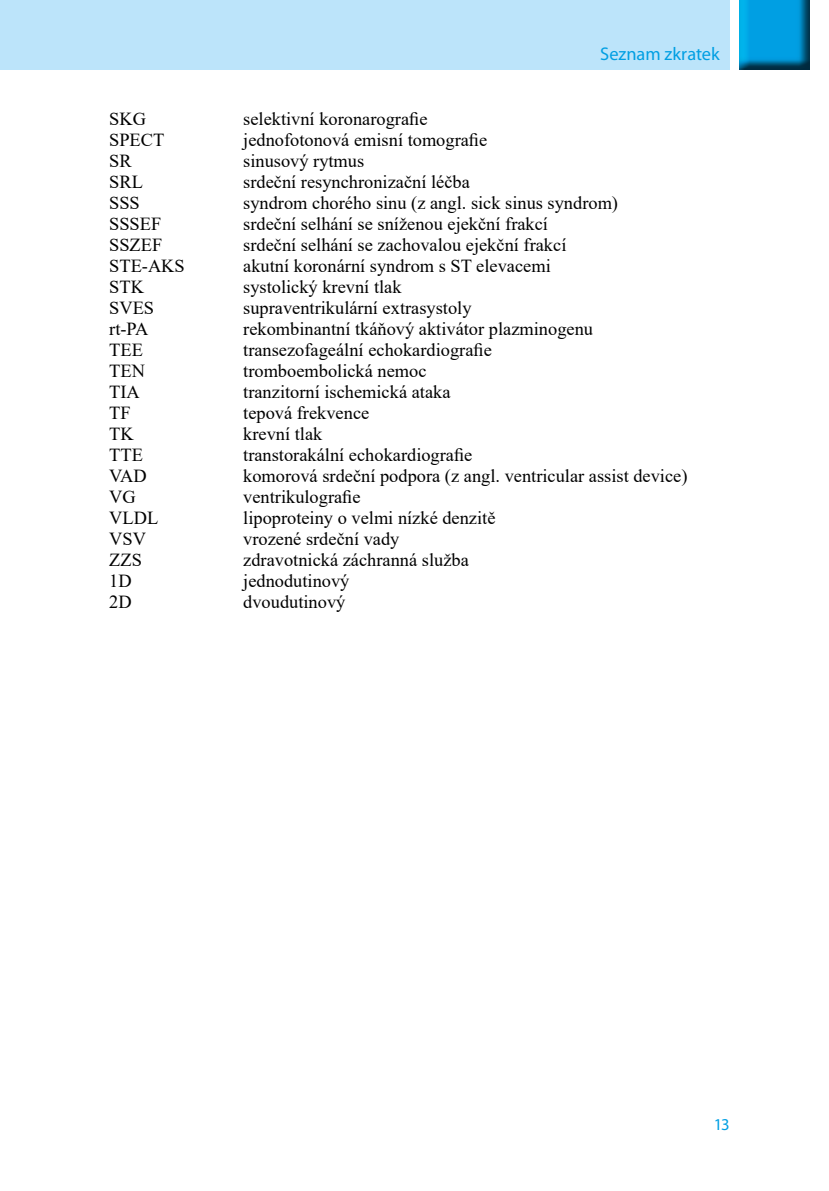
<style>
.page{position:relative;width:829px;height:1191px;background:#fff}
.page>*{position:absolute;margin:0;border:0;box-sizing:border-box;transform-origin:0 0}
.t1{font:18.38px "Times New Roman";color:#000}
.t2{font:18.38px "Myriad Pro";color:#009fe3}
.t3{font:16.62px "Myriad Pro";color:#009fe3}
</style>
<div class="page">
<div style="left:0;top:0;width:729px;height:69px;background:#bce4fa"></div>
<img style="left:739px;top:0;width:70px;height:69px">
<p class="t2" style="left:600px;top:42px;width:121px">Seznam zkratek</p>
<p class="t1" style="left:109px;top:106px;width:38px">SKG</p>
<p class="t1" style="left:243px;top:106px;width:186px">selektivní koronarografie</p>
<p class="t1" style="left:109px;top:127px;width:57px">SPECT</p>
<p class="t1" style="left:243px;top:127px;width:245px">jednofotonová emisní tomografie</p>
<p class="t1" style="left:109px;top:148px;width:24px">SR</p>
<p class="t1" style="left:243px;top:148px;width:122px">sinusový rytmus</p>
<p class="t1" style="left:109px;top:169px;width:35px">SRL</p>
<p class="t1" style="left:243px;top:169px;width:228px">srdeční resynchronizační léčba</p>
<p class="t1" style="left:109px;top:190px;width:32px">SSS</p>
<p class="t1" style="left:243px;top:190px;width:376px">syndrom chorého sinu (z angl. sick sinus syndrom)</p>
<p class="t1" style="left:109px;top:211px;width:54px">SSSEF</p>
<p class="t1" style="left:243px;top:211px;width:306px">srdeční selhání se sníženou ejekční frakcí</p>
<p class="t1" style="left:109px;top:232px;width:55px">SSZEF</p>
<p class="t1" style="left:243px;top:232px;width:324px">srdeční selhání se zachovalou ejekční frakcí</p>
<p class="t1" style="left:109px;top:253px;width:77px">STE-AKS</p>
<p class="t1" style="left:243px;top:253px;width:309px">akutní koronární syndrom s ST elevacemi</p>
<p class="t1" style="left:109px;top:274px;width:36px">STK</p>
<p class="t1" style="left:243px;top:274px;width:160px">systolický krevní tlak</p>
<p class="t1" style="left:109px;top:295px;width:46px">SVES</p>
<p class="t1" style="left:243px;top:295px;width:230px">supraventrikulární extrasystoly</p>
<p class="t1" style="left:109px;top:316px;width:41px">rt-PA</p>
<p class="t1" style="left:243px;top:316px;width:351px">rekombinantní tkáňový aktivátor plazminogenu</p>
<p class="t1" style="left:109px;top:337px;width:35px">TEE</p>
<p class="t1" style="left:243px;top:337px;width:250px">transezofageální echokardiografie</p>
<p class="t1" style="left:109px;top:358px;width:37px">TEN</p>
<p class="t1" style="left:243px;top:358px;width:185px">tromboembolická nemoc</p>
<p class="t1" style="left:109px;top:379px;width:32px">TIA</p>
<p class="t1" style="left:243px;top:379px;width:209px">tranzitorní ischemická ataka</p>
<p class="t1" style="left:109px;top:400px;width:23px">TF</p>
<p class="t1" style="left:243px;top:400px;width:128px">tepová frekvence</p>
<p class="t1" style="left:109px;top:421px;width:26px">TK</p>
<p class="t1" style="left:243px;top:421px;width:81px">krevní tlak</p>
<p class="t1" style="left:109px;top:442px;width:35px">TTE</p>
<p class="t1" style="left:243px;top:442px;width:231px">transtorakální echokardiografie</p>
<p class="t1" style="left:109px;top:463px;width:39px">VAD</p>
<p class="t1" style="left:243px;top:463px;width:445px">komorová srdeční podpora (z angl. ventricular assist device)</p>
<p class="t1" style="left:109px;top:484px;width:28px">VG</p>
<p class="t1" style="left:243px;top:484px;width:119px">ventrikulografie</p>
<p class="t1" style="left:109px;top:505px;width:50px">VLDL</p>
<p class="t1" style="left:243px;top:505px;width:254px">lipoproteiny o velmi nízké denzitě</p>
<p class="t1" style="left:109px;top:526px;width:38px">VSV</p>
<p class="t1" style="left:243px;top:526px;width:158px">vrozené srdeční vady</p>
<p class="t1" style="left:109px;top:547px;width:34px">ZZS</p>
<p class="t1" style="left:243px;top:547px;width:227px">zdravotnická záchranná služba</p>
<p class="t1" style="left:109px;top:568px;width:24px">1D</p>
<p class="t1" style="left:243px;top:568px;width:108px">jednodutinový</p>
<p class="t1" style="left:109px;top:589px;width:24px">2D</p>
<p class="t1" style="left:243px;top:589px;width:104px">dvoudutinový</p>
<p class="t3" style="left:713px;top:1114px;width:17px">13</p>
</div>
